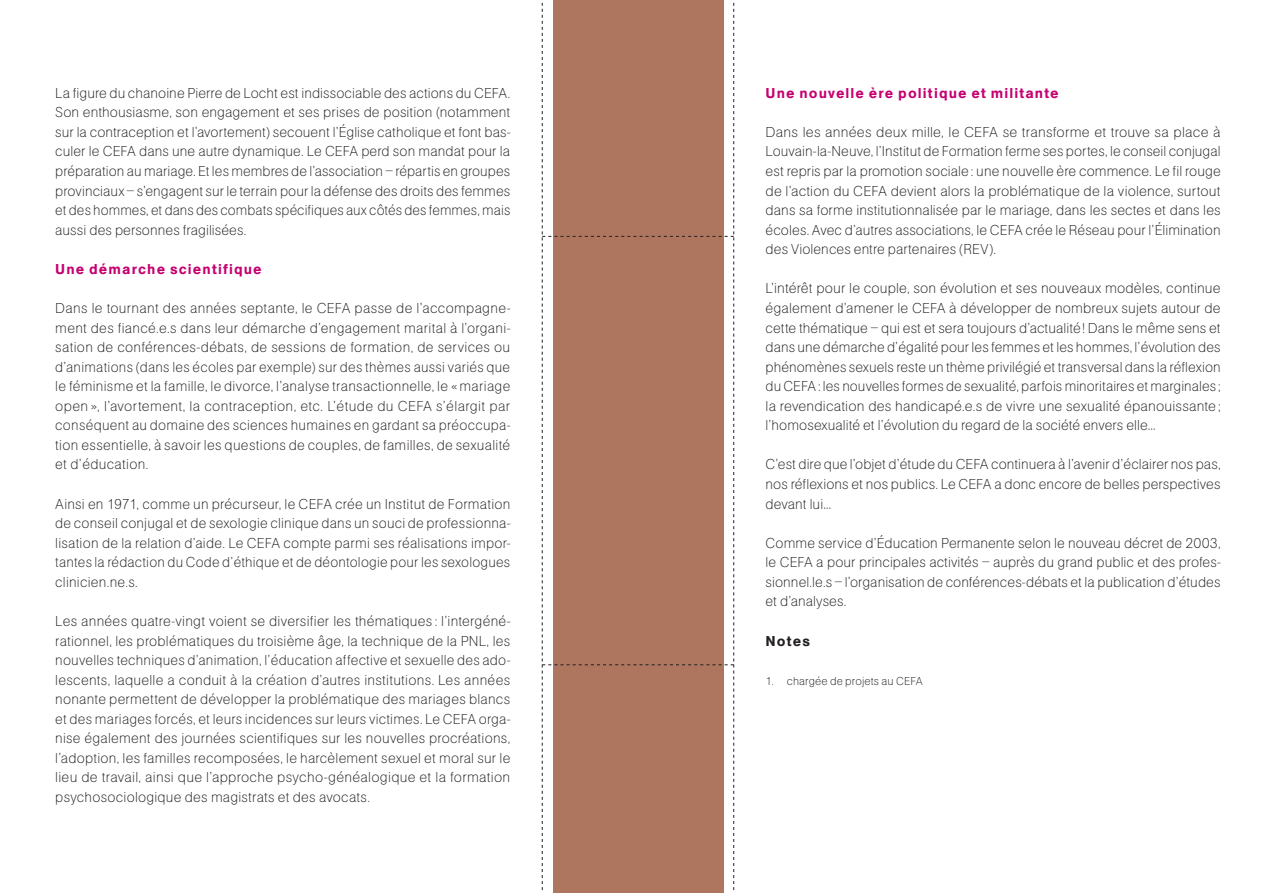
<style>
.page{position:relative;width:1276px;height:893px;background:#fff}
.page>*{position:absolute;margin:0;border:0;box-sizing:border-box;transform-origin:0 0}
.t1{font:15px/19.5px "LA Buch";letter-spacing:.005em;color:#231f20;text-align:justify}
.t2{font:15px "A Buch Bld";letter-spacing:.07em;color:#c60170}
.t3{font:15px "A Buch Bld";letter-spacing:.07em;color:#231f20}
.t4{font:12px "LA Buch";letter-spacing:.015em;color:#231f20}
</style>
<div class="page">
<svg style="left:542px;top:0;width:192px;height:893px;background:#b3806b"></svg>
<p class="t1" style="left:55px;top:84px;width:456px">La figure du chanoine Pierre de Locht est indissociable des actions du CEFA.<br>Son enthousiasme, son engagement et ses prises de position (notamment sur la contraception et l’avortement) secouent l’Église catholique et font bas&shy;culer le CEFA dans une autre dynamique. Le CEFA perd son mandat pour la préparation au mariage. Et les membres de l’association – répartis en groupes provinciaux – s’engagent sur le terrain pour la défense des droits des femmes et des hommes, et dans des combats spécifiques aux côtés des femmes, mais aussi des personnes fragilisées.</p>
<p class="t2" style="left:55px;top:259px;width:208px">Une démarche scientifique</p>
<p class="t1" style="left:55px;top:299px;width:456px">Dans le tournant des années septante, le CEFA passe de l’accompagne&shy;ment des fiancé.e.s dans leur démarche d’engagement marital à l’organi&shy;sation de conférences-débats, de sessions de formation, de services ou d’animations (dans les écoles par exemple) sur des thèmes aussi variés que le féminisme et la famille, le divorce, l’analyse transactionnelle, le «mariage open », l’avortement, la contraception, etc. L’étude du CEFA s’élargit par conséquent au domaine des sciences humaines en gardant sa préoccupa&shy;tion essentielle, à savoir les questions de couples, de familles, de sexualité et d’éducation.</p>
<p class="t1" style="left:55px;top:495px;width:456px">Ainsi en 1971, comme un précurseur, le CEFA crée un Institut de Formation de conseil conjugal et de sexologie clinique dans un souci de professionna&shy;lisation de la relation d’aide. Le CEFA compte parmi ses réalisations impor&shy;tantes la rédaction du Code d’éthique et de déontologie pour les sexologues clinicien.ne.s.</p>
<p class="t1" style="left:55px;top:612px;width:456px">Les années quatre-vingt voient se diversifier les thématiques : l’intergéné&shy;rationnel, les problématiques du troisième âge, la technique de la PNL, les nouvelles techniques d’animation, l’éducation affective et sexuelle des ado&shy;lescents, laquelle a conduit à la création d’autres institutions. Les années nonante permettent de développer la problématique des mariages blancs et des mariages forcés, et leurs incidences sur leurs victimes. Le CEFA orga&shy;nise également des journées scientifiques sur les nouvelles procréations, l’adoption, les familles recomposées, le harcèlement sexuel et moral sur le lieu de travail, ainsi que l’approche psycho-généalogique et la formation psychosociologique des magistrats et des avocats.</p>
<p class="t2" style="left:765px;top:83px;width:295px">Une nouvelle ère politique et militante</p>
<p class="t1" style="left:765px;top:123px;width:457px">Dans les années deux mille, le CEFA se transforme et trouve sa place à Louvain-la-Neuve, l’Institut de Formation ferme ses portes, le conseil conjugal est repris par la promotion sociale: une nouvelle ère commence. Le fil rouge de l’action du CEFA devient alors la problématique de la violence, surtout dans sa forme institutionnalisée par le mariage, dans les sectes et dans les écoles. Avec d’autres associations, le CEFA crée le Réseau pour l’élimination des Violences entre partenaires (REV).</p>
<p class="t1" style="left:765px;top:280px;width:457px">L’intérêt pour le couple, son évolution et ses nouveaux modèles, continue également d’amener le CEFA à développer de nombreux sujets autour de cette thématique – qui est et sera toujours d’actualité! Dans le même sens et dans une démarche d’égalité pour les femmes et les hommes, l’évolution des phénomènes sexuels reste un thème privilégié et transversal dans la réflexion du CEFA: les nouvelles formes de sexualité, parfois minoritaires et marginales ; la revendication des handicapé.e.s de vivre une sexualité épanouissante; l’homosexualité et l’évolution du regard de la société envers elle…</p>
<p class="t1" style="left:765px;top:456px;width:456px">C’est dire que l’objet d’étude du CEFA continuera à l’avenir d’éclairer nos pas, nos réflexions et nos publics. Le CEFA a donc encore de belles perspectives devant lui…</p>
<p class="t1" style="left:765px;top:534px;width:456px">Comme service d’Éducation Permanente selon le nouveau décret de 2003, le CEFA a pour principales activités – auprès du grand public et des profes&shy;sionnel.le.s – l’organisation de conférences-débats et la publication d’études et d’analyses.</p>
<p class="t3" style="left:765px;top:630px;width:46px">Notes</p>
<p class="t4" style="left:765px;top:673px;width:159px">1. chargée de projets au CEFA</p>
</div>
